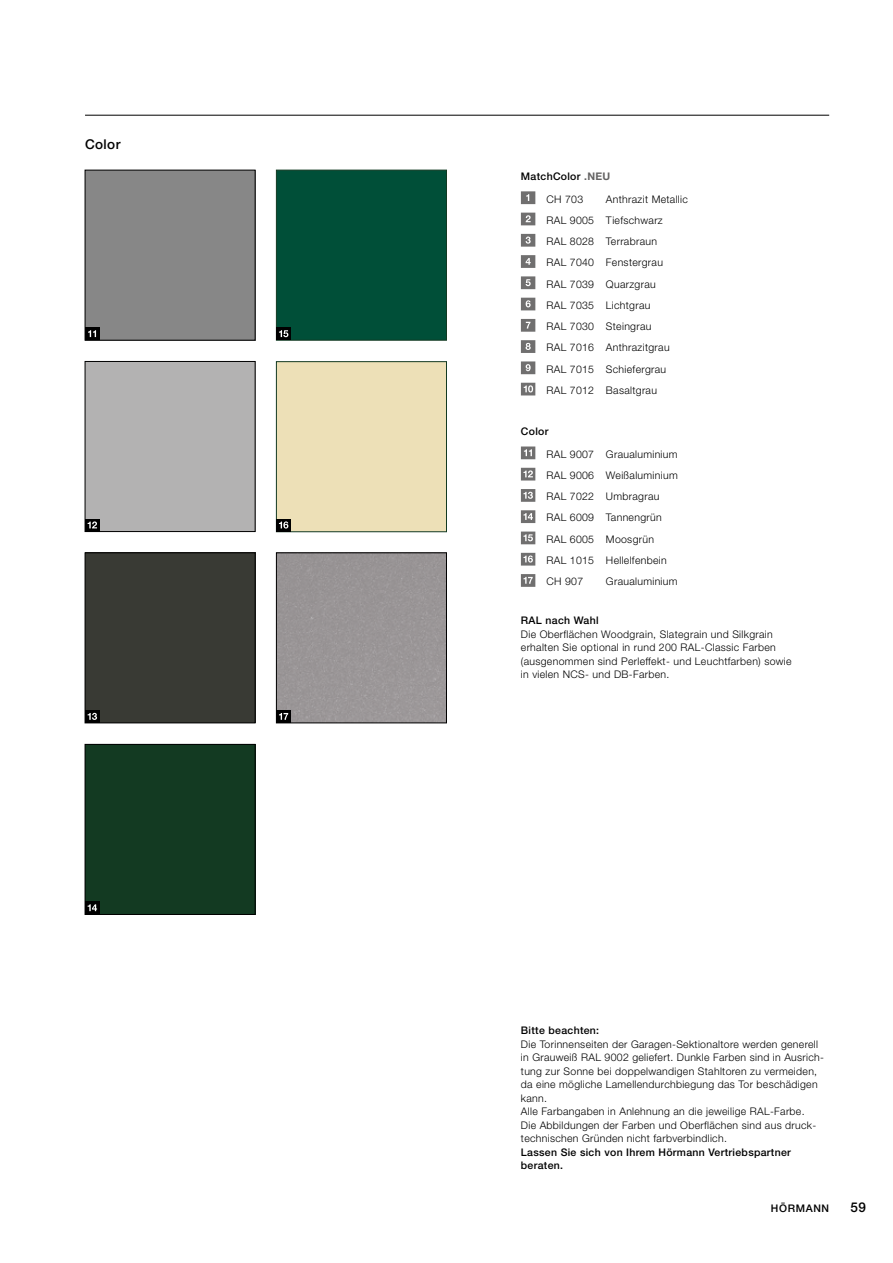
<style>
.page{position:relative;width:893px;height:1263px;background:#fff}
.page>*{position:absolute;margin:0;border:0;box-sizing:border-box;transform-origin:0 0}
.t1{font:500 13.5px "Hoermann Helvetica Neue";letter-spacing:.03em;color:#000}
.t2{font:300 10.5px/21.3px "Hoermann Helvetica Neue";letter-spacing:.03em;color:#000}
.t3{font:500 10.5px/22.4px "Hoermann Helvetica Neue";letter-spacing:.03em;color:#000;text-align:center}
.t4{font:500 10.5px "Hoermann Helvetica Neue";letter-spacing:.06em;color:#000}
.s1{font-weight:700;color:#646363}
.s2{font-weight:300}
</style>
<div class="page">
<div style="left:276px;top:170px;width:171px;height:170px;background:#004f38;border:1px solid #133a22"></div>
<div style="left:85px;top:553px;width:170px;height:170px;background:#393a34"></div>
<div style="left:85px;top:553px;width:170px;height:170px;border:1px solid #000"></div>
<div style="left:278px;top:555px;width:167px;height:166px;background:#9a9697"></div>
<div style="left:276px;top:553px;width:171px;height:170px;border:1px solid #000"></div>
<div style="left:85px;top:744px;width:170px;height:170px;background:#133a22"></div>
<div style="left:85px;top:744px;width:170px;height:171px;border:1px solid #000"></div>
<div style="left:85px;top:361px;width:170px;height:170px;background:#b3b2b2"></div>
<div style="left:85px;top:361px;width:170px;height:171px;border:1px solid #000"></div>
<div style="left:85px;top:170px;width:170px;height:170px;background:#878787"></div>
<div style="left:276px;top:361px;width:171px;height:171px;background:#ede0b7;border:1px solid #133a22"></div>
<div style="left:85px;top:327px;width:14px;height:13px;background:#000"></div>
<svg style="left:88px;top:330px;width:8px;height:7px"></svg>
<div style="left:85px;top:519px;width:14px;height:12px;background:#000"></div>
<svg style="left:88px;top:521px;width:9px;height:7px"></svg>
<div style="left:85px;top:710px;width:14px;height:13px;background:#000"></div>
<svg style="left:88px;top:713px;width:9px;height:7px"></svg>
<div style="left:85px;top:901px;width:14px;height:13px;background:#000"></div>
<svg style="left:88px;top:904px;width:9px;height:7px"></svg>
<div style="left:276px;top:327px;width:15px;height:13px;background:#000"></div>
<svg style="left:279px;top:330px;width:9px;height:7px"></svg>
<svg style="left:521px;top:191px;width:14px;height:13px"></svg>
<svg style="left:521px;top:213px;width:14px;height:12px"></svg>
<svg style="left:521px;top:234px;width:14px;height:13px"></svg>
<svg style="left:521px;top:255px;width:14px;height:13px"></svg>
<svg style="left:521px;top:276px;width:14px;height:13px"></svg>
<svg style="left:521px;top:298px;width:14px;height:12px"></svg>
<svg style="left:521px;top:319px;width:14px;height:13px"></svg>
<svg style="left:521px;top:340px;width:14px;height:13px"></svg>
<svg style="left:521px;top:361px;width:14px;height:13px"></svg>
<svg style="left:521px;top:383px;width:14px;height:12px"></svg>
<svg style="left:521px;top:446px;width:14px;height:13px"></svg>
<svg style="left:521px;top:468px;width:14px;height:12px"></svg>
<svg style="left:521px;top:489px;width:14px;height:13px"></svg>
<svg style="left:521px;top:510px;width:14px;height:13px"></svg>
<svg style="left:521px;top:531px;width:14px;height:13px"></svg>
<svg style="left:521px;top:553px;width:14px;height:13px"></svg>
<svg style="left:521px;top:574px;width:14px;height:13px"></svg>
<div style="left:276px;top:519px;width:15px;height:12px;background:#000"></div>
<svg style="left:279px;top:521px;width:9px;height:8px"></svg>
<div style="left:276px;top:710px;width:15px;height:13px;background:#000"></div>
<svg style="left:279px;top:713px;width:9px;height:7px"></svg>
<hr style="left:85px;top:115px;width:744px;height:1px;background:#000">
<p class="t1" style="left:85px;top:135px;width:37px">Color</p>
<p class="t3" style="left:521px;top:165px;width:91px">MatchColor <span class="s1">.NEU<br></span><span class="s2">CH 703</span></p>
<p class="t2" style="left:546px;top:187px;width:143px;text-indent:60px">Anthrazit Metallic<br>RAL 9005 Tiefschwarz<br>RAL 8028 Terrabraun<br>RAL 7040 Fenstergrau<br>RAL 7039 Quarzgrau<br>RAL 7035 Lichtgrau<br>RAL 7030 Steingrau<br>RAL 7016 Anthrazitgrau<br>RAL 7015 Schiefergrau<br>RAL 7012 Basaltgrau</p>
<p class="t3" style="left:521px;top:420px;width:29px">Color</p>
<p class="t2" style="left:546px;top:443px;width:133px">RAL 9007 Graualuminium<br>RAL 9006 Weißaluminium<br>RAL 7022 Umbragrau<br>RAL 6009 Tannengrün<br>RAL 6005 Moosgrün<br>RAL 1015 Hellelfenbein<br>CH 907</p>
<p class="t2" style="left:606px;top:570px;width:73px">Graualuminium</p>
<p class="t3" style="left:521px;top:608px;width:79px">RAL nach Wahl</p>
<p class="t2" style="left:521px;top:626px;width:272px;line-height:13.5px">Die Oberflächen Woodgrain, Slategrain und Silkgrain erhalten Sie optional in rund 200 RAL-Classic Farben (ausgenommen sind Perleffekt- und Leuchtfarben) sowie in vielen NCS- und DB-Farben.</p>
<p class="t3" style="left:521px;top:1019px;width:80px">Bitte beachten:</p>
<p class="t2" style="left:521px;top:1037px;width:305px;line-height:13.5px">Die Torinnenseiten der Garagen-Sektionaltore werden generell in Grauweiß RAL 9002 geliefert. Dunkle Farben sind in Ausrich&shy;tung zur Sonne bei doppelwandigen Stahltoren zu vermeiden, da eine mögliche Lamellendurchbiegung das Tor beschädigen kann.<br>Alle Farbangaben in Anlehnung an die jeweilige RAL-Farbe.<br>Die Abbildungen der Farben und Oberflächen sind aus druck&shy;technischen Gründen nicht farbverbindlich.</p>
<p class="t3" style="left:521px;top:1145px;width:272px;line-height:13.5px;text-align:left">Lassen Sie sich von Ihrem Hörmann Vertriebspartner beraten.</p>
<p class="t4" style="left:771px;top:1201px;width:60px">HÖRMANN</p>
<p class="t1" style="left:850px;top:1198px;width:17px">59</p>
</div>
